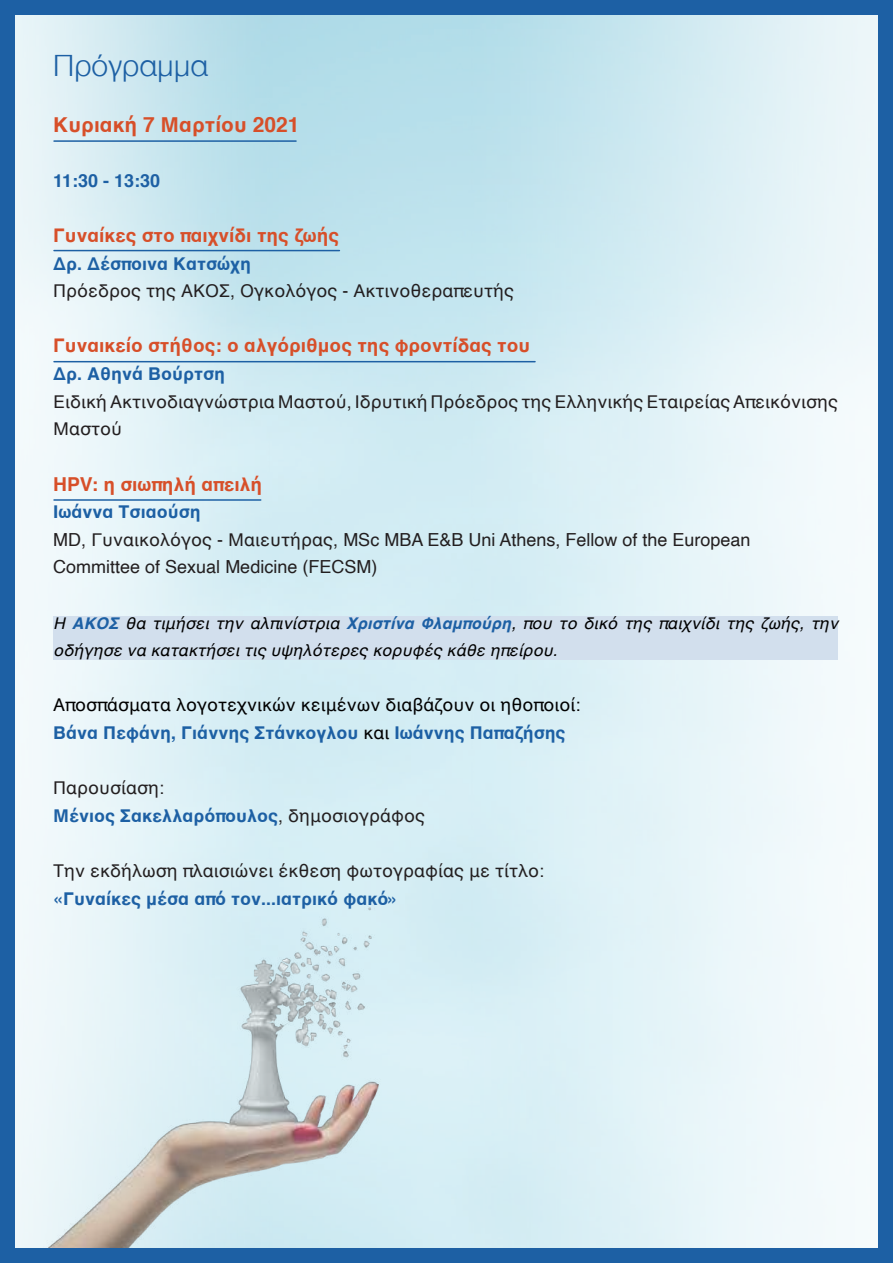
<style>
.page{position:relative;width:893px;height:1263px;background:#fff}
.page>*{position:absolute;margin:0;border:0;box-sizing:border-box;transform-origin:0 0}
.t1{font:300 30px "Helvetica";color:#1d60a4}
.t2{font:700 21px "Helvetica";color:#d74f29}
.t3{font:700 19.2px "Helvetica";color:#d74f29}
.t4{font:18px/27.6px "Helvetica";color:#231f20}
.t5{font:18px/27.6px "Helvetica";color:#000}
.t6{font:700 18px "Helvetica";color:#1d60a4}
.t7{font:italic 16.5px/27.6px "Helvetica";color:#000}
.s1{font-weight:700;color:#1d60a4}
</style>
<div class="page">
<img style="left:16px;top:16px;width:861px;height:1231px">
<div style="left:53px;top:616px;width:785px;height:43px;background:#d2dfed"></div>
<img style="left:18px;top:899px;width:430px;height:348px">
<div style="left:0;top:0;width:893px;height:1263px;border:15px solid #1d60a4"></div>
<hr style="left:54px;top:250px;width:285px;height:1px;background:#1d60a4">
<hr style="left:54px;top:140px;width:242px;height:2px;background:#1d60a4">
<hr style="left:54px;top:361px;width:481px;height:1px;background:#1d60a4">
<hr style="left:54px;top:499px;width:207px;height:2px;background:#1d60a4">
<h1 class="t1" style="left:53px;top:39px;width:157px">Πρόγραμμα</h1>
<p class="t2" style="left:53px;top:107px;width:248px">Κυριακή 7 Μαρτίου 2021</p>
<p class="t6" style="left:53px;top:166px;width:109px">11:30 - 13:30</p>
<p class="t3" style="left:53px;top:220px;width:287px">Γυναίκες στο παιχνίδι της ζωής</p>
<p class="t6" style="left:53px;top:249px;width:199px">Δρ. Δέσποινα Κατσώχη</p>
<p class="t4" style="left:53px;top:278px;width:463px">Πρόεδρος της ΑΚΟΣ, Ογκολόγος - Ακτινοθεραπευτής</p>
<p class="t3" style="left:53px;top:330px;width:478px">Γυναικείο στήθος: ο αλγόριθμος της φροντίδας του</p>
<p class="t6" style="left:53px;top:359px;width:173px">Δρ. Αθηνά Βούρτση</p>
<p class="t4" style="left:53px;top:388px;width:786px">Ειδική Ακτινοδιαγνώστρια Μαστού, Ιδρυτική Πρόεδρος της Ελληνικής Εταιρείας Απεικόνισης<br>Μαστού</p>
<p class="t3" style="left:53px;top:468px;width:210px">HPV: η σιωπηλή απειλή</p>
<p class="t6" style="left:53px;top:497px;width:149px">Ιωάννα Τσιαούση</p>
<p class="t4" style="left:53px;top:526px;width:699px">MD, Γυναικολόγος - Μαιευτήρας, MSc MBA E&amp;B Uni Athens, Fellow of the European<br>Committee of Sexual Medicine (FECSM)</p>
<p class="t7" style="left:53px;top:609px;width:786px">Η <span class="s1">ΑΚΟΣ</span> θα τιμήσει την αλπινίστρια <span class="s1">Χριστίνα Φλαμπούρη</span>, που το δικό της παιχνίδι της ζωής, την οδήγησε να κατακτήσει τις υψηλότερες κορυφές κάθε ηπείρου.</p>
<p class="t5" style="left:53px;top:692px;width:529px">Αποσπάσματα λογοτεχνικών κειμένων διαβάζουν οι ηθοποιοί:<br><span class="s1">Βάνα Πεφάνη, Γιάννης Στάνκογλου</span> και <span class="s1">Ιωάννης Παπαζήσης</span></p>
<p class="t4" style="left:53px;top:774px;width:374px">Παρουσίαση:<br><span class="s1">Μένιος Σακελλαρόπουλος</span>, δημοσιογράφος</p>
<p class="t4" style="left:53px;top:857px;width:492px">Την εκδήλωση πλαισιώνει έκθεση φωτογραφίας με τίτλο:</p>
<p class="t6" style="left:53px;top:884px;width:347px">«Γυναίκες μέσα από τον...ιατρικό φακό»</p>
</div>
